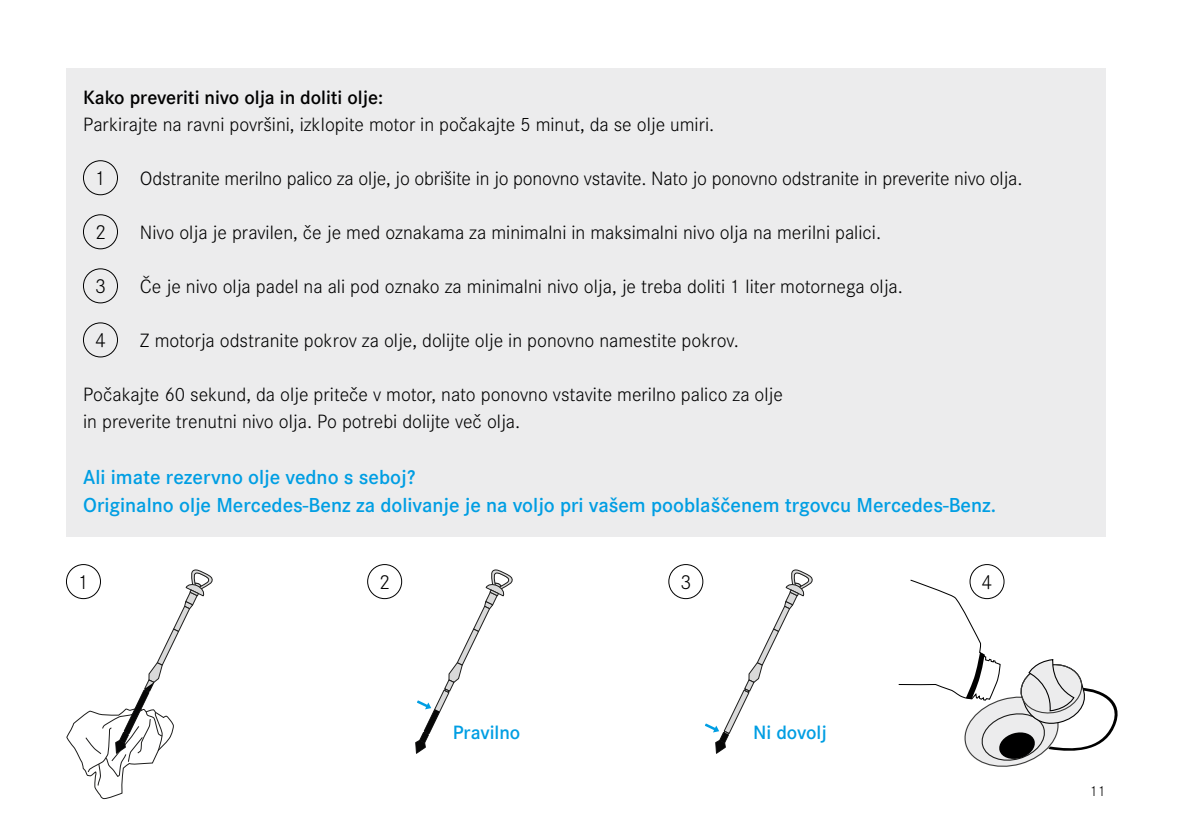
<style>
.page{position:relative;width:1191px;height:840px;background:#fff}
.page>*{position:absolute;margin:0;border:0;box-sizing:border-box;transform-origin:0 0}
.t1{font:600 21px/28.4px "Daimler CS";color:#009ee3}
.t2{font:300 21px "Daimler CS";color:#000}
.t3{font:300 20px/27px "Daimler CS";color:#000}
.t4{font:600 20px "Daimler CS";color:#000}
.t5{font:600 20px "Daimler CS";color:#009ee3}
.t6{font:300 15px "Daimler CS";color:#000}
</style>
<div class="page">
<svg style="left:415px;top:569px;width:98px;height:184px"></svg>
<svg style="left:705px;top:569px;width:108px;height:184px"></svg>
<svg style="left:67px;top:568px;width:146px;height:231px"></svg>
<svg style="left:898px;top:578px;width:220px;height:189px"></svg>
<div style="left:66px;top:564px;width:35px;height:34px;border:1px solid #000;border-radius:50%"></div>
<div style="left:367px;top:564px;width:35px;height:34px;border:1px solid #000;border-radius:50%"></div>
<div style="left:668px;top:564px;width:35px;height:34px;border:1px solid #000;border-radius:50%"></div>
<div style="left:969px;top:564px;width:35px;height:34px;border:1px solid #000;border-radius:50%"></div>
<div style="left:66px;top:68px;width:1040px;height:468px;background:#ececed"></div>
<div style="left:83px;top:160px;width:35px;height:35px;border:1px solid #000;border-radius:50%"></div>
<div style="left:83px;top:214px;width:35px;height:35px;border:1px solid #000;border-radius:50%"></div>
<div style="left:83px;top:268px;width:35px;height:35px;border:1px solid #000;border-radius:50%"></div>
<div style="left:83px;top:322px;width:35px;height:35px;border:1px solid #000;border-radius:50%"></div>
<p class="t4" style="left:83px;top:82px;width:301px">Kako preveriti nivo olja in doliti olje:</p>
<p class="t3" style="left:83px;top:110px;width:633px">Parkirajte na ravni površini, izklopite motor in počakajte 5 minut, da se olje umiri.</p>
<p class="t2" style="left:95px;top:163px;width:12px">1</p>
<p class="t3" style="left:140px;top:164px;width:884px">Odstranite merilno palico za olje, jo obrišite in jo ponovno vstavite. Nato jo ponovno odstranite in preverite nivo olja.</p>
<p class="t2" style="left:95px;top:217px;width:12px">2</p>
<p class="t3" style="left:140px;top:218px;width:743px">Nivo olja je pravilen, če je med oznakama za minimalni in maksimalni nivo olja na merilni palici.</p>
<p class="t2" style="left:95px;top:271px;width:12px">3</p>
<p class="t3" style="left:140px;top:272px;width:764px">Če je nivo olja padel na ali pod oznako za minimalni nivo olja, je treba doliti 1 liter motornega olja.</p>
<p class="t2" style="left:95px;top:325px;width:12px">4</p>
<p class="t3" style="left:140px;top:326px;width:600px">Z motorja odstranite pokrov za olje, dolijte olje in ponovno namestite pokrov.</p>
<p class="t3" style="left:83px;top:380px;width:701px">Počakajte 60 sekund, da olje priteče v motor, nato ponovno vstavite merilno palico za olje in preverite trenutni nivo olja. Po potrebi dolijte več olja.</p>
<p class="t1" style="left:83px;top:461px;width:914px">Ali imate rezervno olje vedno s seboj?<br>Originalno olje Mercedes-Benz za dolivanje je na voljo pri vašem pooblaščenem trgovcu Mercedes-Benz.</p>
<p class="t2" style="left:78px;top:566px;width:12px">1</p>
<p class="t2" style="left:379px;top:566px;width:12px">2</p>
<p class="t2" style="left:680px;top:566px;width:12px">3</p>
<p class="t2" style="left:981px;top:566px;width:12px">4</p>
<p class="t5" style="left:453px;top:716px;width:69px">Pravilno</p>
<p class="t5" style="left:753px;top:716px;width:75px">Ni dovolj</p>
<p class="t6" style="left:1090px;top:780px;width:17px">11</p>
</div>
